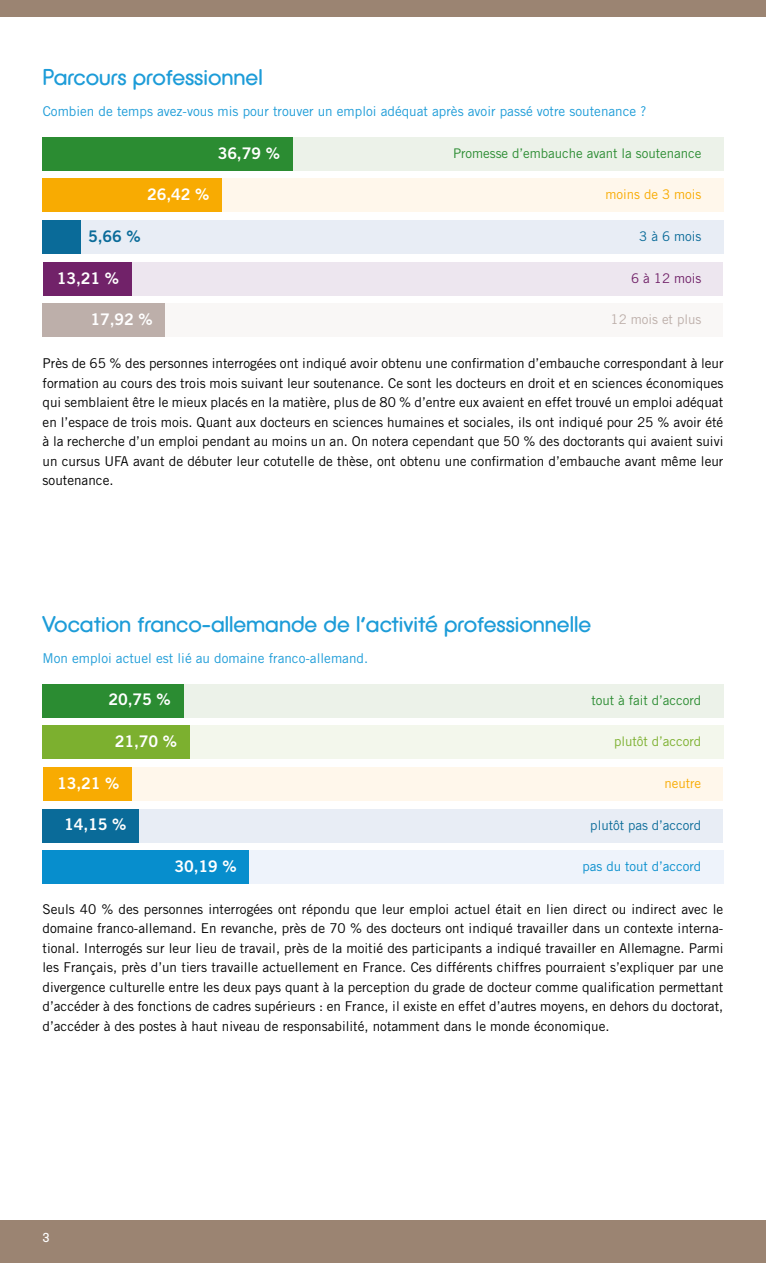
<style>
.page{position:relative;width:766px;height:1263px;background:#fff}
.page>*{position:absolute;margin:0;border:0;box-sizing:border-box;transform-origin:0 0}
.Headline_im_Copytext{font:22.5px "Defused";color:#1d9cd8}
.t1{font:16.05px "Trade Gothic LT Std Bd 2";letter-spacing:-.01em;color:#fff}
.t2{font:16.05px "Trade Gothic LT Std Bd 2";color:#0a6b99}
.Copytext{font:13.5px/19.5px "Trade Gothic LT Std";color:#000;text-align:justify}
.Diagramm_Headline{font:13.5px "Trade Gothic LT Std";color:#1d9cd8}
.t3{font:13.5px "Defused";color:#fff}
.t4{font:13.35px "Trade Gothic LT Std";letter-spacing:-.005em;color:#2b8c32}
.t5{font:13.35px "Trade Gothic LT Std";letter-spacing:-.005em;color:#0a6b99}
.t6{font:13.35px "Trade Gothic LT Std";letter-spacing:-.005em;color:#f8ab02}
.t7{font:13.35px "Trade Gothic LT Std";letter-spacing:-.005em;color:#078ecd}
.t8{font:13.35px "Trade Gothic LT Std";letter-spacing:-.005em;color:#7cb02f}
.t9{font:13.35px "Trade Gothic LT Std";letter-spacing:-.005em;color:#bdafaa}
.t10{font:13.35px "Trade Gothic LT Std";letter-spacing:-.005em;color:#712269}
</style>
<div class="page">
<div style="left:0;top:0;width:765px;height:17px;background:#9b8472"></div>
<svg style="left:765px;top:0;width:1px;height:17px"></svg>
<div style="left:0;top:1220px;width:765px;height:43px;background:#9b8472"></div>
<hr style="left:765px;top:1220px;width:1px;height:43px;background:#9b8472">
<div style="left:42px;top:137px;width:251px;height:34px;background:#2b8c32"></div>
<div style="left:293px;top:137px;width:430px;height:34px;background:#ecf2e9"></div>
<div style="left:42px;top:179px;width:180px;height:33px;background:#f8ab02"></div>
<div style="left:222px;top:179px;width:501px;height:33px;background:#fff7eb"></div>
<div style="left:42px;top:220px;width:39px;height:34px;background:#0a6b99"></div>
<div style="left:81px;top:220px;width:642px;height:34px;background:#e8edf5"></div>
<div style="left:42px;top:262px;width:90px;height:34px;background:#712269"></div>
<div style="left:132px;top:262px;width:591px;height:34px;background:#ede6ef"></div>
<div style="left:164px;top:303px;width:559px;height:34px;background:#f9f7f6"></div>
<div style="left:42px;top:303px;width:122px;height:34px;background:#bdafaa"></div>
<div style="left:43px;top:684px;width:141px;height:33px;background:#2b8c32"></div>
<div style="left:184px;top:684px;width:539px;height:33px;background:#ecf2e9"></div>
<div style="left:43px;top:725px;width:147px;height:34px;background:#7cb02f"></div>
<div style="left:190px;top:725px;width:533px;height:34px;background:#f3f7ec"></div>
<div style="left:43px;top:767px;width:89px;height:34px;background:#f8ab02"></div>
<div style="left:132px;top:767px;width:591px;height:34px;background:#fff7eb"></div>
<div style="left:43px;top:809px;width:680px;height:33px;background:#e8edf5"></div>
<div style="left:43px;top:809px;width:96px;height:33px;background:#0a6b99"></div>
<div style="left:249px;top:850px;width:474px;height:34px;background:#eef3fb"></div>
<div style="left:43px;top:850px;width:206px;height:34px;background:#078ecd"></div>
<p class="Headline_im_Copytext" style="left:43px;top:64px;width:222px">Parcours professionnel</p>
<p class="Diagramm_Headline" style="left:43px;top:103px;width:605px">Combien de temps avez-vous mis pour trouver un emploi adéquat après avoir passé votre soutenance ?</p>
<p class="t1" style="left:218px;top:143px;width:64px">36,79 %</p>
<p class="t4" style="left:453px;top:145px;width:250px">Promesse d’embauche avant la soutenance</p>
<p class="t1" style="left:147px;top:185px;width:64px">26,42 %</p>
<p class="t6" style="left:605px;top:187px;width:97px">moins de 3 mois</p>
<p class="t2" style="left:88px;top:226px;width:54px">5,66 %</p>
<p class="t5" style="left:639px;top:228px;width:64px">3 à 6 mois</p>
<p class="t1" style="left:57px;top:268px;width:64px">13,21 %</p>
<p class="t10" style="left:631px;top:270px;width:72px">6 à 12 mois</p>
<p class="t1" style="left:90px;top:309px;width:64px">17,92 %</p>
<p class="t9" style="left:610px;top:312px;width:92px">12 mois et plus</p>
<p class="Copytext" style="left:43px;top:354px;width:682px">Près de 65 % des personnes interrogées ont indiqué avoir obtenu une confirmation d’embauche correspondant à leur formation au cours des trois mois suivant leur soutenance. Ce sont les docteurs en droit et en sciences économiques qui semblaient être le mieux placés en la matière, plus de 80 % d’entre eux avaient en effet trouvé un emploi adéquat en l’espace de trois mois. Quant aux docteurs en sciences humaines et sociales, ils ont indiqué pour 25 % avoir été à la recherche d’un emploi pendant au moins un an. On notera cependant que 50 % des doctorants qui avaient suivi un cursus UFA avant de débuter leur cotutelle de thèse, ont obtenu une confirmation d’embauche avant même leur soutenance.</p>
<p class="Headline_im_Copytext" style="left:42px;top:611px;width:550px">Vocation franco-allemande de l’activité professionnelle</p>
<p class="Diagramm_Headline" style="left:42px;top:649px;width:327px">Mon emploi actuel est lié au domaine franco-allemand.</p>
<p class="t1" style="left:108px;top:690px;width:64px">20,75 %</p>
<p class="t1" style="left:115px;top:731px;width:64px">21,70 %</p>
<p class="t1" style="left:57px;top:773px;width:64px">13,21 %</p>
<p class="t1" style="left:64px;top:815px;width:64px">14,15 %</p>
<p class="t1" style="left:174px;top:856px;width:64px">30,19 %</p>
<p class="t4" style="left:591px;top:692px;width:111px">tout à fait d’accord</p>
<p class="t8" style="left:614px;top:733px;width:88px">plutôt d’accord</p>
<p class="t6" style="left:664px;top:775px;width:38px">neutre</p>
<p class="t5" style="left:590px;top:817px;width:112px">plutôt pas d’accord</p>
<p class="t7" style="left:582px;top:858px;width:120px">pas du tout d’accord</p>
<p class="Copytext" style="left:43px;top:899px;width:682px">Seuls 40 % des personnes interrogées ont répondu que leur emploi actuel était en lien direct ou indirect avec le domaine franco-allemand. En revanche, près de 70 % des docteurs ont indiqué travailler dans un contexte interna&shy;tional. Interrogés sur leur lieu de travail, près de la moitié des participants a indiqué travailler en Allemagne. Parmi les Français, près d’un tiers travaille actuellement en France. Ces différents chiffres pourraient s’expliquer par une divergence culturelle entre les deux pays quant à la perception du grade de docteur comme qualification permettant d’accéder à des fonctions de cadres supérieurs : en France, il existe en effet d’autres moyens, en dehors du doctorat, d’accéder à des postes à haut niveau de responsabilité, notamment dans le monde économique.</p>
<p class="t3" style="left:43px;top:1229px;width:9px">3</p>
</div>
